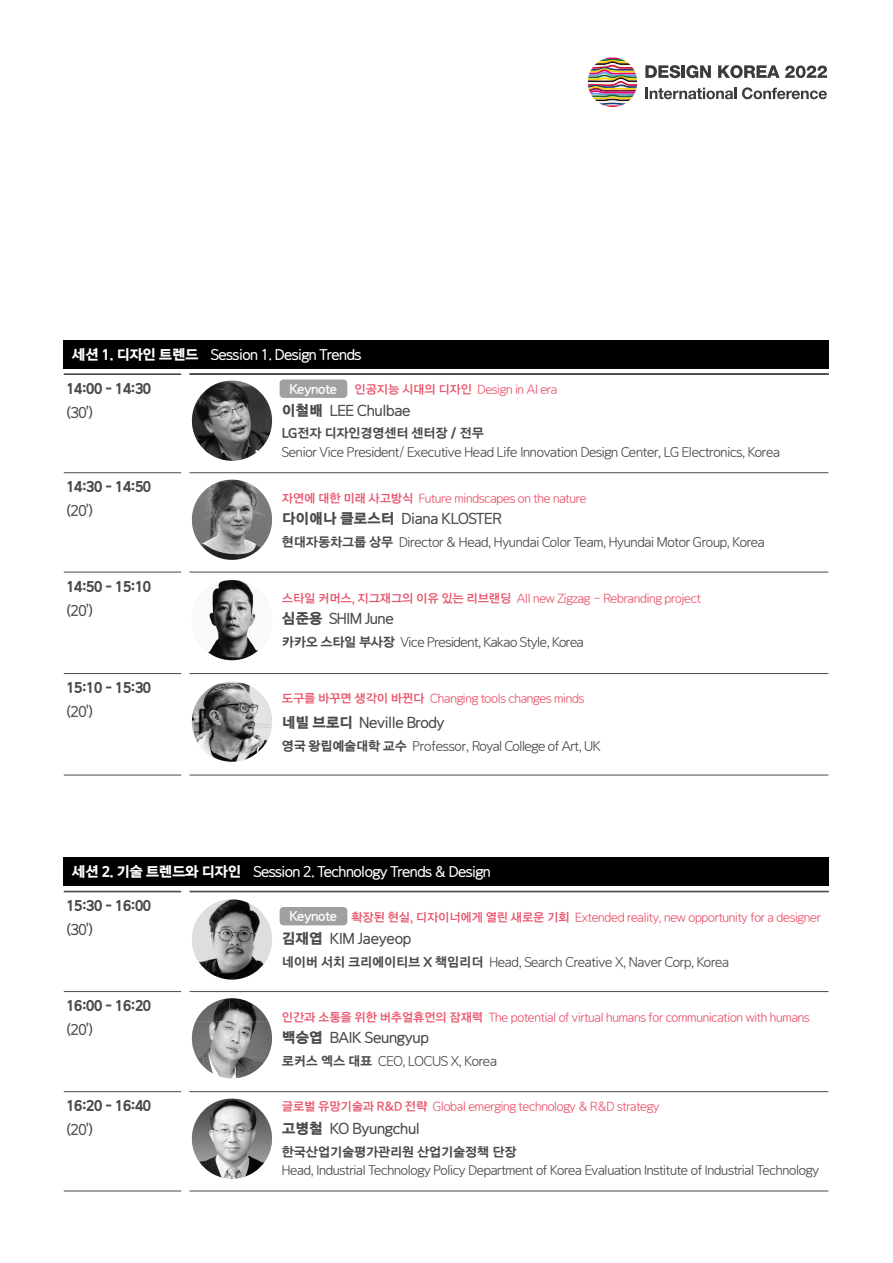
<style>
.page{position:relative;width:893px;height:1263px;background:#fff}
.page>*{position:absolute;margin:0;border:0;box-sizing:border-box;transform-origin:0 0}
.t1{font:500 14.85px "JJ Gothic";letter-spacing:-.02em;color:#4c4948}
.t2{font:800 14.55px "JJ Gothic";letter-spacing:-.03em;color:#4c4948}
.t3{font:500 14.55px "JJ Gothic";letter-spacing:-.035em;color:#fff}
.t4{font:500 14.55px "JJ Gothic";letter-spacing:-.03em;color:#4c4948}
.t5{font:13.05px "JJ Gothic";letter-spacing:-.02em;color:#4c4948}
.t6{font:800 13.05px "JJ Gothic";letter-spacing:-.02em;color:#4c4948}
.t7{font:700 13.05px "JJ Gothic";letter-spacing:-.035em;color:#fff}
.t8{font:12.9px "JJ Gothic";letter-spacing:-.02em;color:#4c4948}
.t9{font:12.15px "JJ Gothic";letter-spacing:-.02em;color:#e9546b}
.s1{font-weight:800}
.s2{font-weight:700}
</style>
<div class="page">
<svg style="left:645px;top:88px;width:91px;height:11px"></svg>
<svg style="left:742px;top:87px;width:85px;height:12px"></svg>
<svg style="left:645px;top:65px;width:35px;height:13px"></svg>
<hr style="left:681px;top:65px;width:4px;height:13px;background:#3d3b38">
<svg style="left:686px;top:65px;width:25px;height:13px"></svg>
<svg style="left:718px;top:65px;width:109px;height:13px"></svg>
<hr style="left:588px;top:58px;width:49px;height:1px;background:#e30378">
<img style="left:588px;top:59px;width:49px;height:48px">
<img style="left:192px;top:1098px;width:80px;height:81px;border-radius:40px">
<hr style="left:190px;top:891px;width:639px;height:1px;background:#4c4948">
<hr style="left:190px;top:991px;width:638px;height:1px;background:#4c4948">
<hr style="left:190px;top:1091px;width:638px;height:1px;background:#4c4948">
<hr style="left:190px;top:1191px;width:638px;height:1px;background:#4c4948">
<div style="left:64px;top:857px;width:765px;height:29px;background:#000"></div>
<div style="left:280px;top:907px;width:67px;height:18px;background:#9fa0a0;border-radius:4px"></div>
<img style="left:192px;top:899px;width:80px;height:80px;border-radius:40px">
<img style="left:196px;top:998px;width:72px;height:23px">
<img style="left:192px;top:1021px;width:80px;height:36px">
<img style="left:197px;top:1057px;width:70px;height:21px">
<hr style="left:190px;top:373px;width:639px;height:2px;background:#4c4948">
<div style="left:64px;top:340px;width:765px;height:29px;background:#000"></div>
<hr style="left:190px;top:472px;width:638px;height:1px;background:#4c4948">
<hr style="left:190px;top:572px;width:638px;height:1px;background:#4c4948">
<hr style="left:190px;top:673px;width:638px;height:1px;background:#4c4948">
<hr style="left:190px;top:775px;width:638px;height:1px;background:#4c4948">
<img style="left:192px;top:381px;width:80px;height:80px;border-radius:40px">
<img style="left:192px;top:480px;width:80px;height:80px;border-radius:40px">
<div style="left:280px;top:379px;width:67px;height:19px;background:#9fa0a0;border-radius:4px"></div>
<hr style="left:64px;top:472px;width:117px;height:1px;background:#4c4948">
<hr style="left:64px;top:991px;width:117px;height:1px;background:#4c4948">
<hr style="left:64px;top:1091px;width:117px;height:1px;background:#4c4948">
<hr style="left:64px;top:1191px;width:117px;height:1px;background:#4c4948">
<hr style="left:64px;top:572px;width:117px;height:1px;background:#4c4948">
<hr style="left:64px;top:673px;width:117px;height:1px;background:#4c4948">
<hr style="left:64px;top:775px;width:117px;height:1px;background:#4c4948">
<hr style="left:64px;top:373px;width:117px;height:2px;background:#4c4948">
<hr style="left:64px;top:891px;width:117px;height:1px;background:#4c4948">
<img style="left:192px;top:580px;width:80px;height:80px;border-radius:40px">
<img style="left:192px;top:681px;width:80px;height:81px;border-radius:40px">
<p class="t3" style="left:72px;top:347px;width:291px"><span class="s1">세션 1. 디자인 트렌드</span> Session 1. Design Trends</p>
<p class="t9" style="left:355px;top:383px;width:204px"><span class="s2">인공지능 시대의 디자인</span> Design in AI era</p>
<p class="t1" style="left:282px;top:403px;width:130px"><span class="s1">이철배</span> LEE Chulbae</p>
<p class="t6" style="left:282px;top:427px;width:204px">LG전자 디자인경영센터 센터장 / 전무</p>
<p class="t5" style="left:282px;top:446px;width:500px">Senior Vice President/ Executive Head Life Innovation Design Center, LG Electronics, Korea</p>
<p class="t9" style="left:282px;top:492px;width:306px"><span class="s2">자연에 대한 미래 사고방식</span> Future mindscapes on the nature</p>
<p class="t1" style="left:282px;top:511px;width:221px"><span class="s1">다이애나 클로스터</span> Diana KLOSTER</p>
<p class="t5" style="left:282px;top:535px;width:484px"><span class="s1">현대자동차그룹 상무</span> Director &amp; Head, Hyundai Color Team, Hyundai Motor Group, Korea</p>
<p class="t2" style="left:66px;top:380px;width:86px">14:00 – 14:30</p>
<p class="t4" style="left:66px;top:405px;width:28px">(30')</p>
<p class="t7" style="left:290px;top:382px;width:49px">Keynote</p>
<p class="t2" style="left:66px;top:479px;width:86px">14:30 – 14:50</p>
<p class="t4" style="left:66px;top:504px;width:28px">(20')</p>
<p class="t2" style="left:66px;top:578px;width:86px">14:50 – 15:10</p>
<p class="t4" style="left:66px;top:603px;width:28px">(20')</p>
<p class="t2" style="left:66px;top:679px;width:86px">15:10 – 15:30</p>
<p class="t4" style="left:66px;top:704px;width:28px">(20')</p>
<p class="t9" style="left:282px;top:593px;width:420px"><span class="s2">스타일 커머스, 지그재그의 이유 있는 리브랜딩</span> All new Zigzag - Rebranding project</p>
<p class="t1" style="left:282px;top:612px;width:113px"><span class="s1">심준용</span> SHIM June</p>
<p class="t5" style="left:282px;top:636px;width:303px"><span class="s1">카카오 스타일 부사장</span> Vice President, Kakao Style, Korea</p>
<p class="t9" style="left:282px;top:692px;width:304px"><span class="s2">도구를 바꾸면 생각이 바뀐다</span> Changing tools changes minds</p>
<p class="t1" style="left:282px;top:715px;width:164px"><span class="s1">네빌 브로디</span> Neville Brody</p>
<p class="t5" style="left:282px;top:739px;width:320px"><span class="s1">영국 왕립예술대학 교수</span> Professor, Royal College of Art, UK</p>
<p class="t3" style="left:72px;top:864px;width:420px"><span class="s1">세션 2. 기술 트렌드와 디자인</span> Session 2. Technology Trends &amp; Design</p>
<p class="t7" style="left:290px;top:910px;width:49px">Keynote</p>
<p class="t2" style="left:66px;top:897px;width:86px">15:30 – 16:00</p>
<p class="t4" style="left:66px;top:922px;width:28px">(30')</p>
<p class="t9" style="left:351px;top:911px;width:471px"><span class="s2">확장된 현실, 디자이너에게 열린 새로운 기회</span> Extended reality, new opportunity for a designer</p>
<p class="t1" style="left:282px;top:931px;width:131px"><span class="s1">김재엽</span> KIM Jaeyeop</p>
<p class="t5" style="left:282px;top:955px;width:449px"><span class="s1">네이버 서치 크리에이티브 X 책임리더</span> Head, Search Creative X, Naver Corp, Korea</p>
<p class="t2" style="left:66px;top:997px;width:86px">16:00 – 16:20</p>
<p class="t4" style="left:66px;top:1022px;width:28px">(20')</p>
<p class="t2" style="left:66px;top:1097px;width:86px">16:20 – 16:40</p>
<p class="t4" style="left:66px;top:1122px;width:28px">(20')</p>
<p class="t9" style="left:282px;top:1011px;width:529px"><span class="s2">인간과 소통을 위한 버추얼휴먼의 잠재력</span> The potential of virtual humans for communication with humans</p>
<p class="t1" style="left:282px;top:1030px;width:149px"><span class="s1">백승엽</span> BAIK Seungyup</p>
<p class="t5" style="left:282px;top:1054px;width:216px"><span class="s1">로커스 엑스 대표</span> CEO, LOCUS X, Korea</p>
<p class="t9" style="left:282px;top:1100px;width:379px"><span class="s2">글로벌 유망기술과 R&amp;D 전략</span> Global emerging technology &amp; R&amp;D strategy</p>
<p class="t1" style="left:282px;top:1121px;width:140px"><span class="s1">고병철</span> KO Byungchul</p>
<p class="t6" style="left:282px;top:1145px;width:236px">한국산업기술평가관리원 산업기술정책 단장</p>
<p class="t8" style="left:282px;top:1164px;width:539px">Head, Industrial Technology Policy Department of Korea Evaluation Institute of Industrial Technology</p>
</div>
